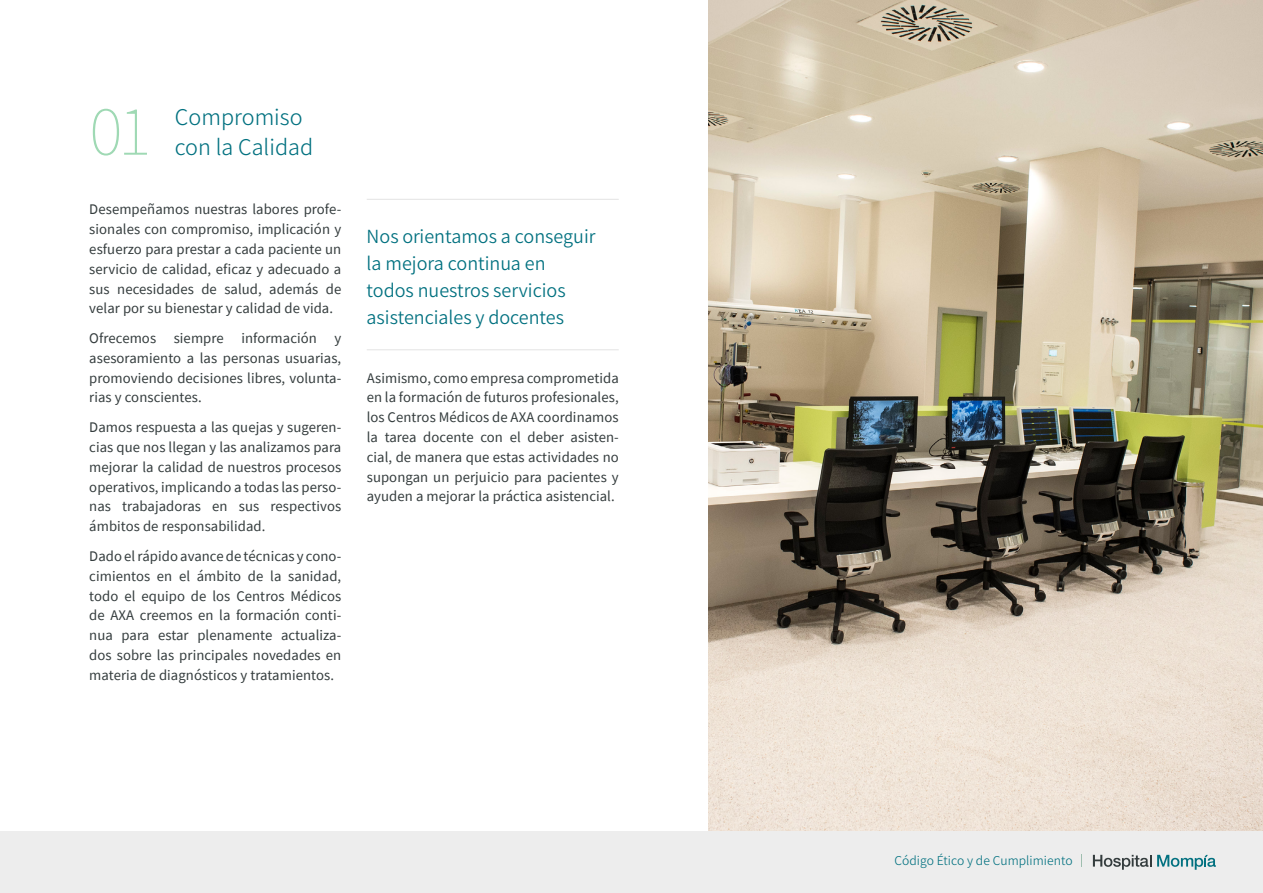
<style>
.page{position:relative;width:1263px;height:893px;background:#fff}
.page>*{position:absolute;margin:0;border:0;box-sizing:border-box;transform-origin:0 0}
.t1{font:70.5px "Source Sans Variable";color:#9fd9b4}
.t2{font:24px/29.7px "Source Sans Variable";color:#027180}
.t3{font:20.1px/27px "Source Sans Variable";color:#027180}
.t4{font:14.7px/19.8px "Source Sans Pro";letter-spacing:.005em;color:#343c3d;text-align:justify}
.t5{font:13.5px "Source Sans Variable";letter-spacing:.005em;color:#027180}
</style>
<div class="page">
<img style="left:709px;top:0;width:554px;height:832px">
<hr style="left:367px;top:199px;width:252px;height:1px;background:#e3e3e3">
<hr style="left:367px;top:349px;width:252px;height:1px;background:#e3e3e3">
<div style="left:0;top:832px;width:1263px;height:61px;background:#ededed"></div>
<svg style="left:1093px;top:855px;width:58px;height:15px"></svg>
<svg style="left:1157px;top:855px;width:59px;height:15px"></svg>
<svg style="left:1081px;top:854px;width:1px;height:13px"></svg>
<h1 class="t1" style="left:89px;top:89px;width:64px">01</h1>
<h2 class="t2" style="left:175px;top:103px;width:140px">Compromiso con la Calidad</h2>
<p class="t4" style="left:89px;top:199px;width:253px">Desempeñamos nuestras labores profe&shy;sionales con compromiso, implicación y esfuerzo para prestar a cada paciente un servicio de calidad, eficaz y adecuado a sus necesidades de salud, además de velar por su bienestar y calidad de vida.</p>
<p class="t4" style="left:89px;top:328px;width:253px">Ofrecemos siempre información y asesoramiento a las personas usuarias, promoviendo decisiones libres, volunta&shy;rias y conscientes.</p>
<p class="t4" style="left:89px;top:417px;width:253px">Damos respuesta a las quejas y sugeren&shy;cias que nos llegan y las analizamos para mejorar la calidad de nuestros procesos operativos, implicando a todas las perso&shy;nas trabajadoras en sus respectivos ámbitos de responsabilidad.</p>
<p class="t4" style="left:89px;top:546px;width:253px">Dado el rápido avance de técnicas y cono&shy;cimientos en el ámbito de la sanidad, todo el equipo de los Centros Médicos de AXA creemos en la formación conti&shy;nua para estar plenamente actualiza&shy;dos sobre las principales novedades en materia de diagnósticos y tratamientos.</p>
<h3 class="t3" style="left:367px;top:223px;width:230px">Nos orientamos a conseguir la mejora continua en todos nuestros servicios asistenciales y docentes</h3>
<p class="t4" style="left:367px;top:368px;width:253px">Asimismo, como empresa comprometida en la formación de futuros profesionales, los Centros Médicos de AXA coordinamos la tarea docente con el deber asisten&shy;cial, de manera que estas actividades no supongan un perjuicio para pacientes y ayuden a mejorar la práctica asistencial.</p>
<p class="t5" style="left:894px;top:853px;width:180px">Código Ético y de Cumplimiento</p>
</div>
